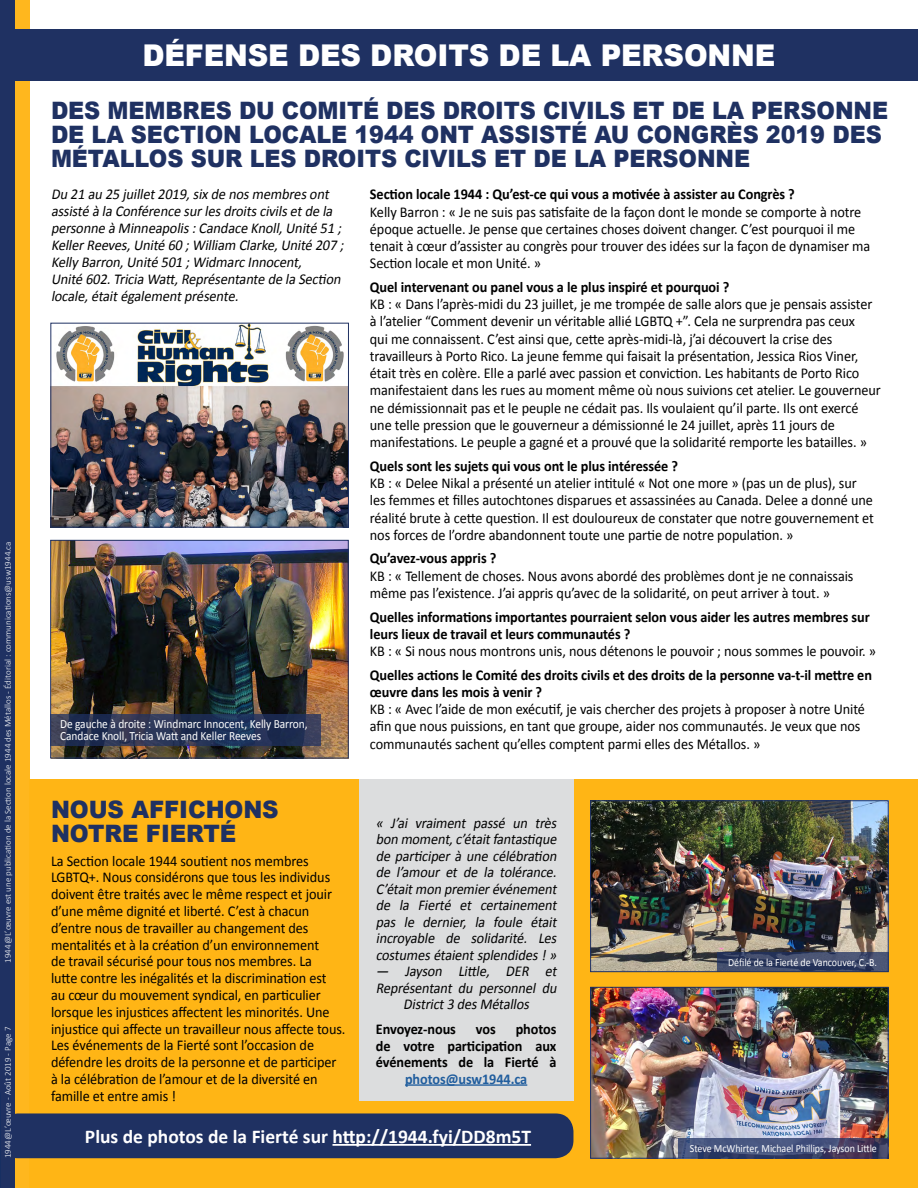
<style>
.page{position:relative;width:918px;height:1188px;background:#fff}
.page>*{position:absolute;margin:0;border:0;box-sizing:border-box;transform-origin:0 0}
.t1{font:900 30px "Arial";letter-spacing:-.005em;color:#fff;scale:.95 1}
.t2{font:900 24px/24px "Arial";letter-spacing:-.005em;color:#1f3162;scale:.93 1}
.t3{font:900 24px/24px "Arial";letter-spacing:-.005em;color:#1f3162;scale:.95 1}
.t4{font:700 19.5px "Calibri";color:#fff}
.t5{font:15px/17.2px "Calibri";letter-spacing:-.005em;color:#000;scale:.95 1}
.t6{font:700 15px/17.2px "Calibri";letter-spacing:-.005em;color:#000;scale:.95 1}
.t7{font:italic 15px/16.5px "Calibri";color:#000;text-align:justify;scale:.94 1}
.t8{font:italic 15px/17px "Calibri";color:#000;scale:.95 1}
.t9{font:700 15px "Calibri";letter-spacing:-.005em;color:#215e9e;scale:.95 1}
.t10{font:12.6px/12px "Calibri";letter-spacing:-.005em;color:#fff;scale:.9 1}
.t11{font:10.95px "Calibri";letter-spacing:-.005em;color:#fff;scale:.9 1}
.t12{font:300 9px "Calibri";color:#fff}
</style>
<div class="page">
<div style="left:15px;top:0;width:15px;height:1188px;background:#ffb71e"></div>
<div style="left:30px;top:779px;width:888px;height:409px;background:#ffb515"></div>
<div style="left:0;top:30px;width:918px;height:51px;background:#1f3162"></div>
<img style="left:52px;top:542px;width:294px;height:214px">
<div style="left:50px;top:540px;width:298px;height:218px;border:1px solid #1f3162"></div>
<img style="left:53px;top:325px;width:294px;height:200px">
<div style="left:51px;top:323px;width:298px;height:204px;border:1px solid #1f3162"></div>
<img style="left:592px;top:803px;width:294px;height:167px">
<div style="left:590px;top:801px;width:298px;height:171px;border:1px solid #1f3162"></div>
<div style="left:359px;top:779px;width:214px;height:322px;background:#dcddde"></div>
<hr style="left:405px;top:1084px;width:122px;height:2px;background:#215e9e">
<img style="left:592px;top:989px;width:294px;height:167px">
<div style="left:590px;top:987px;width:298px;height:171px;border:1px solid #1f3162"></div>
<div style="left:0;top:1113px;width:573px;height:45px;background:#1f3162;border-radius:18px"></div>
<hr style="left:333px;top:1144px;width:198px;height:2px;background:#fff">
<div style="left:0;top:0;width:15px;height:1188px;background:#1f3162"></div>
<svg style="left:50px;top:714px;width:271px;height:31px;background:#273355"></svg>
<svg style="left:679px;top:1139px;width:209px;height:19px;background:#414870"></svg>
<svg style="left:717px;top:952px;width:171px;height:20px;background:#384467"></svg>
<p class="t12" style="left:2px;top:963px;width:423px;rotate:-90deg">1944@L’œuvre est une publication de la Section locale 1944 des Métallos - Éditorial : communications@usw1944.ca</p>
<p class="t12" style="left:2px;top:1158px;width:133px;rotate:-90deg">1944@L’œuvre - Août 2019 - Page 7</p>
<h1 class="t1" style="left:142px;top:34px;width:668px">DÉFENSE DES DROITS DE LA PERSONNE</h1>
<h2 class="t2" style="left:51px;top:98px;width:902px">DES MEMBRES DU COMITÉ DES DROITS CIVILS ET DE LA PERSONNE<br>DE LA SECTION LOCALE 1944 ONT ASSISTÉ AU CONGRÈS 2019 DES<br>MÉTALLOS SUR LES DROITS CIVILS ET DE LA PERSONNE</h2>
<p class="t8" style="left:51px;top:186px;width:313px">Du 21 au 25 juillet2019,sixde nosmembresont assisté à la Conférence surlesdroitscivilsetde la personne à Minneapolis:Candace Knoll,Unité 51 ; KellerReeves,Unité 60 ;William Clarke,Unité 207 ; Kelly Barron,Unité 501 ;WidmarcInnocent,<br>Unité 602.Tricia Watt,Représentante de la Section locale,étaitégalementprésente.</p>
<p class="t6" style="left:370px;top:186px;width:449px">Section locale 1944 : Qu’est-ce qui vous a motivée à assister au Congrès ?</p>
<p class="t5" style="left:370px;top:203px;width:528px">Kelly Barron : « Je ne suis pas satisfaite de la façon dont le monde se comporte à notre époque actuelle. Je pense que certaines choses doivent changer. C’est pourquoi il me tenait à cœur d’assister au congrès pour trouver des idées sur la façon de dynamiser ma Section locale et mon Unité. »</p>
<p class="t6" style="left:370px;top:278px;width:380px">Quel intervenant ou panel vous a le plus inspiré et pourquoi ?</p>
<p class="t5" style="left:370px;top:296px;width:539px">KB : « Dans l’après-midi du 23 juillet, je me trompée de salle alors que je pensais assister à l’atelier “Comment devenir un véritable allié LGBTQ +”. Cela ne surprendra pas ceux<br>qui me connaissent. C’est ainsi que, cette après-midi-là, j’ai découvert la crise des travailleurs à Porto Rico. La jeune femme qui faisait la présentation, Jessica Rios Viner, était très en colère. Elle a parlé avec passion et conviction. Les habitants de Porto Rico manifestaient dans les rues au moment même où nous suivions cet atelier. Le gouverneur ne démissionnait pas et le peuple ne cédait pas. Ils voulaient qu’il parte. Ils ont exercé une telle pression que le gouverneur a démissionné le 24 juillet, après 11 jours de manifestations. Le peuple a gagné et a prouvé que la solidarité remporte les batailles. »</p>
<p class="t6" style="left:370px;top:457px;width:326px">Quels sont les sujets qui vous ont le plus intéressée ?</p>
<p class="t5" style="left:370px;top:475px;width:532px">KB : « Delee Nikal a présenté un atelier intitulé « Not one more » (pas un de plus), sur les femmes et filles autochtones disparues et assassinées au Canada. Delee a donné une réalité brute à cette question. Il est douloureux de constater que notre gouvernement et nos forces de l’ordre abandonnent toute une partie de notre population. »</p>
<p class="t6" style="left:370px;top:550px;width:135px">Qu’avez-vous appris ?</p>
<p class="t5" style="left:370px;top:567px;width:511px">KB : « Tellement de choses. Nous avons abordé des problèmes dont je ne connaissais même pas l’existence. J’ai appris qu’avec de la solidarité, on peut arriver à tout. »</p>
<p class="t6" style="left:370px;top:608px;width:528px">Quelles informations importantes pourraient selon vous aider les autres membres sur leurs lieux de travail et leurs communautés ?</p>
<p class="t5" style="left:370px;top:643px;width:534px">KB : « Si nous nous montrons unis, nous détenons le pouvoir ; nous sommes le pouvoir. »</p>
<p class="t6" style="left:370px;top:666px;width:530px">Quelles actions le Comité des droits civils et des droits de la personne va-t-il mettre en œuvre dans les mois à venir ?</p>
<p class="t5" style="left:370px;top:701px;width:523px">KB : « Avec l’aide de mon exécutif, je vais chercher des projets à proposer à notre Unité afin que nous puissions, en tant que groupe, aider nos communautés. Je veux que nos communautés sachent qu’elles comptent parmi elles des Métallos. »</p>
<p class="t10" style="left:60px;top:718px;width:277px">De gauche à droite : Windmarc Innocent, Kelly Barron,<br>Candace Knoll, Tricia Watt and Keller Reeves</p>
<h2 class="t3" style="left:51px;top:797px;width:241px">NOUS AFFICHONS<br>NOTRE FIERTÉ</h2>
<p class="t7" style="left:376px;top:815px;width:197px">« J’ai vraiment passé un très bon moment,c’étaitfantastique de participer à une célébration de l’amour et de la tolérance.<br>C’étaitmon premierévénement de la Fierté et certainement pas le dernier, la foule était incroyable de solidarité. Les costumesétaientsplendides ! »</p>
<p class="t7" style="left:376px;top:963px;width:197px;text-align:center">— Jayson Little, DER et<br>Représentant du personnel du<br>District3 desMétallos</p>
<p class="t6" style="left:376px;top:1021px;width:86px">Envoyez-nous</p>
<p class="t6" style="left:476px;top:1021px;width:22px">vos</p>
<p class="t5" style="left:51px;top:852px;width:312px;line-height:16.8px">La Section locale 1944 soutient nos membres LGBTQ+. Nous considérons que tous les individus doivent être traités avec le même respect et jouir d’une même dignité et liberté. C’est à chacun d’entre nous de travailler au changement des mentalités et à la création d’un environnement<br>de travail sécurisé pour tous nos membres. La<br>lutte contre les inégalités et la discrimination est<br>au cœur du mouvement syndical, en particulier lorsque les injustices affectent les minorités. Une injustice qui affecte un travailleur nous affecte tous.<br>Les événements de la Fierté sont l’occasion de défendre les droits de la personne et de participer à la célébration de l’amour et de la diversité en famille et entre amis !</p>
<h3 class="t4" style="left:85px;top:1124px;width:448px">Plus de photos de la Fierté sur http://1944.fyi/DD8m5T</h3>
<p class="t6" style="left:376px;top:1021px;width:192px;line-height:16.5px;text-align:justify;text-indent:140px">photos de votre participation aux événements de la Fierté à</p>
<p class="t9" style="left:405px;top:1069px;width:130px">photos@usw1944.ca</p>
<p class="t11" style="left:728px;top:955px;width:167px">Défilé de la Fierté de Vancouver, C.-B.</p>
<p class="t11" style="left:690px;top:1142px;width:209px">Steve McWhirter, Michael Phillips, Jayson Little</p>
</div>
